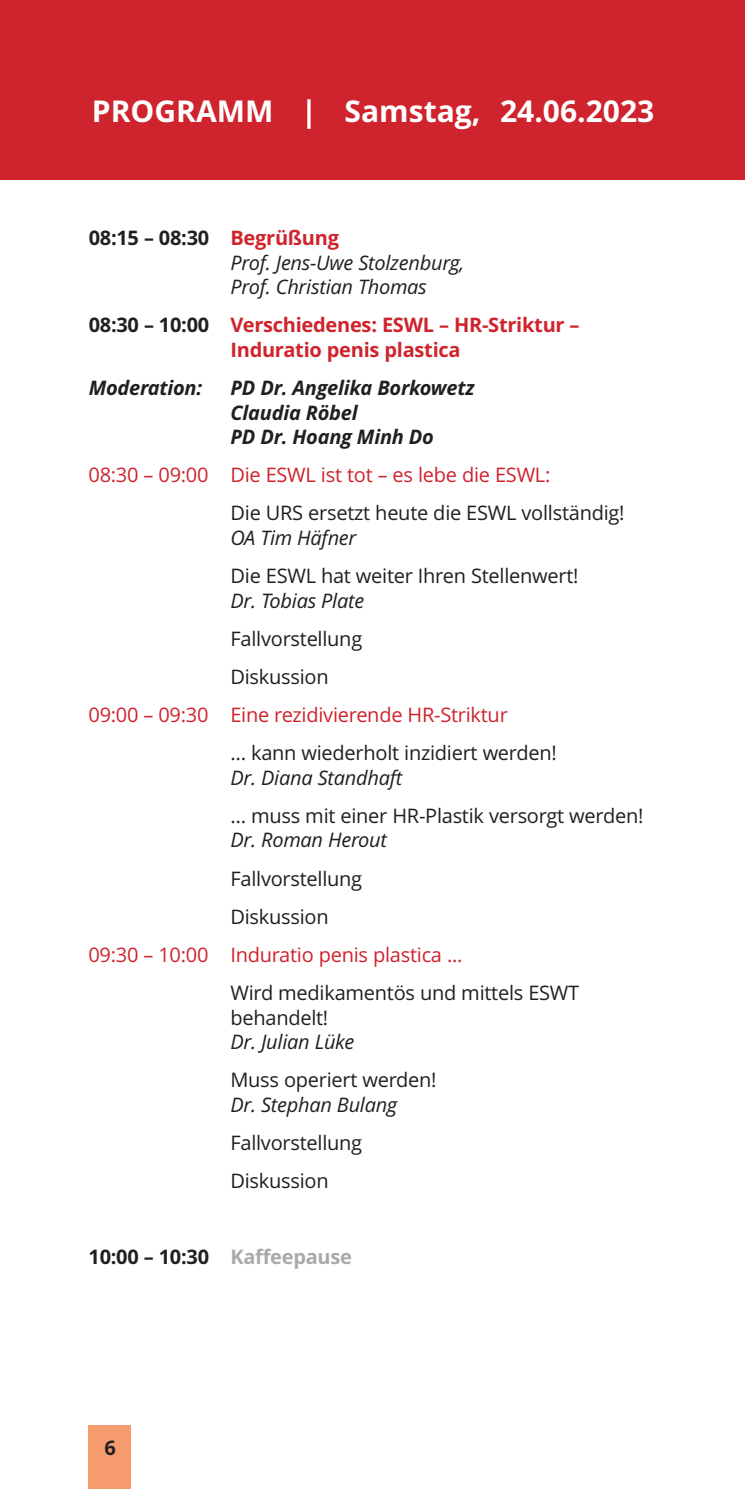
<style>
.page{position:relative;width:745px;height:1489px;background:#fff}
.page>*{position:absolute;margin:0;border:0;box-sizing:border-box;transform-origin:0 0}
.t1{font:700 30px "Open Sans";color:#fff}
.t2{font:20px/38.2px "Open Sans";letter-spacing:-.015em;color:#231f20}
.t3{font:italic 20px/24.5px "Open Sans";letter-spacing:-.015em;color:#231f20}
.t4{font:20px "Open Sans";letter-spacing:-.015em;color:#cf232d}
.t5{font:700 20px/24.5px "Open Sans";letter-spacing:-.015em;color:#cf232d}
.t6{font:italic 700 20px/24.5px "Open Sans";letter-spacing:-.015em;color:#231f20}
.t7{font:700 20px "Open Sans";letter-spacing:-.015em;color:#231f20}
.t8{font:700 20px "Open Sans";letter-spacing:-.015em;color:#a8a9ad}
</style>
<div class="page">
<div style="left:0;top:0;width:744px;height:180px;background:#cf232d"></div>
<div style="left:89px;top:1424px;width:42px;height:64px;background:#f59b6e"></div>
<h1 class="t1" style="left:92px;top:99px;width:563px">PROGRAMM | Samstag, 24.06.2023</h1>
<p class="t7" style="left:89px;top:230px;width:122px">08:15 – 08:30</p>
<p class="t7" style="left:89px;top:317px;width:122px">08:30 – 10:00</p>
<p class="t5" style="left:230px;top:228px;width:110px">Begrüßung</p>
<p class="t3" style="left:230px;top:252px;width:235px">Prof. Jens-Uwe Stolzenburg,<br>Prof. Christian Thomas</p>
<p class="t5" style="left:230px;top:315px;width:350px">Verschiedenes: ESWL – HR-Striktur –<br>Induratio penis plastica</p>
<p class="t6" style="left:89px;top:377px;width:115px">Moderation:</p>
<p class="t6" style="left:230px;top:377px;width:245px">PD Dr. Angelika Borkowetz<br>Claudia Röbel<br>PD Dr. Hoang Minh Do</p>
<p class="t4" style="left:88px;top:467px;width:463px">08:30 – 09:00 Die ESWL ist tot – es lebe die ESWL:</p>
<p class="t2" style="left:230px;top:496px;width:395px">Die URS ersetzt heute die ESWL vollständig!</p>
<p class="t3" style="left:230px;top:527px;width:127px">OA Tim Häfner</p>
<p class="t2" style="left:230px;top:558px;width:349px">Die ESWL hat weiter Ihren Stellenwert!</p>
<p class="t3" style="left:230px;top:590px;width:135px">Dr. Tobias Plate</p>
<p class="t2" style="left:230px;top:621px;width:133px">Fallvorstellung<br>Diskussion</p>
<p class="t4" style="left:88px;top:706px;width:420px">09:00 – 09:30 Eine rezidivierende HR-Striktur</p>
<p class="t2" style="left:230px;top:735px;width:327px">… kann wiederholt inzidiert werden!</p>
<p class="t3" style="left:230px;top:767px;width:173px">Dr. Diana Standhaft</p>
<p class="t2" style="left:230px;top:798px;width:414px">… muss mit einer HR-Plastik versorgt werden!</p>
<p class="t3" style="left:230px;top:829px;width:158px">Dr. Roman Herout</p>
<p class="t2" style="left:230px;top:861px;width:133px">Fallvorstellung<br>Diskussion</p>
<p class="t4" style="left:88px;top:946px;width:375px">09:30 – 10:00 Induratio penis plastica ...</p>
<p class="t2" style="left:230px;top:982px;width:350px;line-height:24.5px">Wird medikamentös und mittels ESWT behandelt!</p>
<p class="t3" style="left:230px;top:1031px;width:125px">Dr. Julian Lüke</p>
<p class="t2" style="left:230px;top:1062px;width:207px">Muss operiert werden!</p>
<p class="t3" style="left:230px;top:1094px;width:168px">Dr. Stephan Bulang</p>
<p class="t2" style="left:230px;top:1125px;width:133px">Fallvorstellung<br>Diskussion</p>
<p class="t7" style="left:88px;top:1248px;width:122px">10:00 – 10:30</p>
<p class="t8" style="left:230px;top:1248px;width:123px">Kaffeepause</p>
<p class="t7" style="left:104px;top:1439px;width:13px">6</p>
</div>
